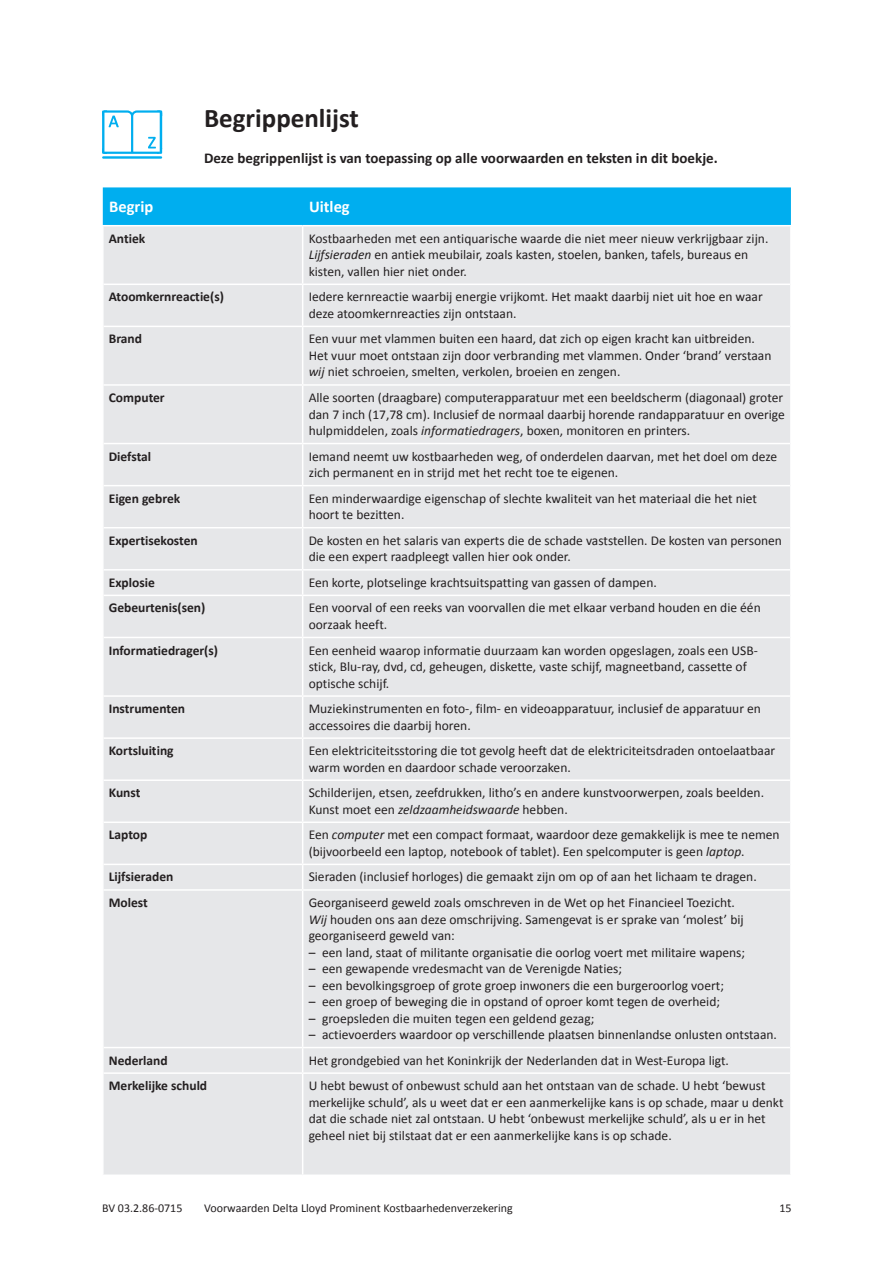
<style>
.page{position:relative;width:893px;height:1263px;background:#fff}
.page>*{position:absolute;margin:0;border:0;box-sizing:border-box;transform-origin:0 0}
._04_kop_-_18_pt{font:700 27px "Calibri";color:#231f20}
.Tabel_kop{font:700 16.5px "Calibri";color:#fff}
._03_intro{font:700 15px "Calibri";color:#231f20}
.Tabel_regular{font:13.5px/16.5px "Calibri";color:#231f20}
.Tabel_bold{font:700 13.5px "Calibri";color:#231f20}
.t1{font:12px "Calibri";color:#231f20}
.s1{font-style:italic}
</style>
<div class="page">
<div style="left:103px;top:187px;width:688px;height:38px;background:#00aeef"></div>
<div style="left:104px;top:226px;width:686px;height:948px;background:#e6e7e9"></div>
<hr style="left:104px;top:284px;width:199px;height:1px;background:#fff">
<hr style="left:303px;top:284px;width:487px;height:1px;background:#fff">
<hr style="left:104px;top:326px;width:199px;height:1px;background:#fff">
<hr style="left:303px;top:326px;width:487px;height:1px;background:#fff">
<hr style="left:104px;top:384px;width:199px;height:2px;background:#fff">
<hr style="left:303px;top:384px;width:487px;height:2px;background:#fff">
<hr style="left:104px;top:443px;width:199px;height:1px;background:#fff">
<hr style="left:303px;top:443px;width:487px;height:1px;background:#fff">
<hr style="left:104px;top:485px;width:199px;height:1px;background:#fff">
<hr style="left:303px;top:485px;width:487px;height:1px;background:#fff">
<hr style="left:104px;top:527px;width:199px;height:1px;background:#fff">
<hr style="left:303px;top:527px;width:487px;height:1px;background:#fff">
<hr style="left:104px;top:569px;width:199px;height:1px;background:#fff">
<hr style="left:303px;top:569px;width:487px;height:1px;background:#fff">
<hr style="left:104px;top:595px;width:199px;height:1px;background:#fff">
<hr style="left:303px;top:595px;width:487px;height:1px;background:#fff">
<hr style="left:104px;top:637px;width:199px;height:1px;background:#fff">
<hr style="left:303px;top:637px;width:487px;height:1px;background:#fff">
<hr style="left:104px;top:695px;width:199px;height:2px;background:#fff">
<hr style="left:303px;top:695px;width:487px;height:2px;background:#fff">
<hr style="left:104px;top:737px;width:199px;height:2px;background:#fff">
<hr style="left:303px;top:737px;width:487px;height:2px;background:#fff">
<hr style="left:104px;top:779px;width:199px;height:2px;background:#fff">
<hr style="left:303px;top:779px;width:487px;height:2px;background:#fff">
<hr style="left:104px;top:821px;width:199px;height:2px;background:#fff">
<hr style="left:303px;top:821px;width:487px;height:2px;background:#fff">
<hr style="left:104px;top:864px;width:199px;height:1px;background:#fff">
<hr style="left:303px;top:864px;width:487px;height:1px;background:#fff">
<hr style="left:104px;top:889px;width:199px;height:2px;background:#fff">
<hr style="left:303px;top:889px;width:487px;height:2px;background:#fff">
<hr style="left:104px;top:1047px;width:199px;height:1px;background:#fff">
<hr style="left:303px;top:1047px;width:487px;height:1px;background:#fff">
<hr style="left:104px;top:1072px;width:199px;height:2px;background:#fff">
<hr style="left:303px;top:1072px;width:487px;height:2px;background:#fff">
<hr style="left:302px;top:226px;width:1px;height:58px;background:#fff">
<hr style="left:302px;top:285px;width:1px;height:41px;background:#fff">
<hr style="left:302px;top:327px;width:1px;height:57px;background:#fff">
<hr style="left:302px;top:386px;width:1px;height:57px;background:#fff">
<hr style="left:302px;top:444px;width:1px;height:41px;background:#fff">
<hr style="left:302px;top:486px;width:1px;height:41px;background:#fff">
<hr style="left:302px;top:528px;width:1px;height:41px;background:#fff">
<svg style="left:302px;top:570px;width:1px;height:25px"></svg>
<hr style="left:302px;top:596px;width:1px;height:41px;background:#fff">
<hr style="left:302px;top:638px;width:1px;height:57px;background:#fff">
<hr style="left:302px;top:697px;width:1px;height:40px;background:#fff">
<hr style="left:302px;top:739px;width:1px;height:40px;background:#fff">
<hr style="left:302px;top:781px;width:1px;height:40px;background:#fff">
<hr style="left:302px;top:823px;width:1px;height:41px;background:#fff">
<svg style="left:302px;top:865px;width:1px;height:24px"></svg>
<hr style="left:302px;top:891px;width:1px;height:156px;background:#fff">
<svg style="left:302px;top:1048px;width:1px;height:24px"></svg>
<hr style="left:302px;top:1074px;width:1px;height:100px;background:#fff">
<hr style="left:102px;top:156px;width:60px;height:3px;background:#00aeef">
<svg style="left:102px;top:110px;width:60px;height:44px"></svg>
<p class="_04_kop_-_18_pt" style="left:204px;top:101px;width:156px">Begrippenlijst</p>
<p class="_03_intro" style="left:204px;top:149px;width:515px">Deze begrippenlijst is van toepassing op alle voorwaarden en teksten in dit boekje.</p>
<p class="Tabel_kop" style="left:109px;top:196px;width:46px">Begrip</p>
<p class="Tabel_kop" style="left:309px;top:196px;width:42px">Uitleg</p>
<p class="Tabel_bold" style="left:109px;top:230px;width:38px">Antiek</p>
<p class="Tabel_regular" style="left:309px;top:230px;width:461px">Kostbaarheden met een antiquarische waarde die niet meer nieuw verkrijgbaar zijn.<br><span class="s1">Lijfsieraden</span> en antiek meubilair, zoals kasten, stoelen, banken, tafels, bureaus en kisten, vallen hier niet onder.</p>
<p class="Tabel_bold" style="left:109px;top:288px;width:117px">Atoomkernreactie(s)</p>
<p class="Tabel_regular" style="left:309px;top:289px;width:456px">Iedere kernreactie waarbij energie vrijkomt. Het maakt daarbij niet uit hoe en waar deze atoomkernreacties zijn ontstaan.</p>
<p class="Tabel_bold" style="left:109px;top:330px;width:35px">Brand</p>
<p class="Tabel_regular" style="left:309px;top:331px;width:464px">Een vuur met vlammen buiten een haard, dat zich op eigen kracht kan uitbreiden.<br>Het vuur moet ontstaan zijn door verbranding met vlammen. Onder ‘brand’ verstaan <span class="s1">wij</span> niet schroeien, smelten, verkolen, broeien en zengen.</p>
<p class="Tabel_bold" style="left:109px;top:389px;width:57px">Computer</p>
<p class="Tabel_regular" style="left:309px;top:389px;width:478px">Alle soorten (draagbare) computerapparatuur met een beeldscherm (diagonaal) groter dan 7 inch (17,78 cm). Inclusief de normaal daarbij horende randapparatuur en overige hulpmiddelen, zoals <span class="s1">informatiedragers</span>, boxen, monitoren en printers.</p>
<p class="Tabel_bold" style="left:109px;top:447px;width:44px">Diefstal</p>
<p class="Tabel_regular" style="left:309px;top:448px;width:470px">Iemand neemt uw kostbaarheden weg, of onderdelen daarvan, met het doel om deze zich permanent en in strijd met het recht toe te eigenen.</p>
<p class="Tabel_bold" style="left:109px;top:490px;width:73px">Eigen gebrek</p>
<p class="Tabel_regular" style="left:309px;top:490px;width:450px">Een minderwaardige eigenschap of slechte kwaliteit van het materiaal die het niet hoort te bezitten.</p>
<p class="Tabel_bold" style="left:109px;top:532px;width:90px">Expertisekosten</p>
<p class="Tabel_regular" style="left:309px;top:532px;width:475px">De kosten en het salaris van experts die de schade vaststellen. De kosten van personen die een expert raadpleegt vallen hier ook onder.</p>
<p class="Tabel_bold" style="left:109px;top:574px;width:48px">Explosie</p>
<p class="Tabel_regular" style="left:309px;top:574px;width:350px">Een korte, plotselinge krachtsuitspatting van gassen of dampen.</p>
<p class="Tabel_bold" style="left:109px;top:599px;width:98px">Gebeurtenis(sen)</p>
<p class="Tabel_regular" style="left:309px;top:600px;width:454px">Een voorval of een reeks van voorvallen die met elkaar verband houden en die één oorzaak heeft.</p>
<p class="Tabel_bold" style="left:109px;top:641px;width:111px">Informatiedrager(s)</p>
<p class="Tabel_regular" style="left:309px;top:642px;width:451px">Een eenheid waarop informatie duurzaam kan worden opgeslagen, zoals een USB&shy;stick, Blu-ray, dvd, cd, geheugen, diskette, vaste schijf, magneetband, cassette of optische schijf.</p>
<p class="Tabel_bold" style="left:109px;top:700px;width:78px">Instrumenten</p>
<p class="Tabel_regular" style="left:309px;top:700px;width:454px">Muziekinstrumenten en foto-, film- en videoapparatuur, inclusief de apparatuur en accessoires die daarbij horen.</p>
<p class="Tabel_bold" style="left:109px;top:742px;width:66px">Kortsluiting</p>
<p class="Tabel_regular" style="left:309px;top:742px;width:468px">Een elektriciteitsstoring die tot gevolg heeft dat de elektriciteitsdraden ontoelaatbaar warm worden en daardoor schade veroorzaken.</p>
<p class="Tabel_bold" style="left:109px;top:784px;width:33px">Kunst</p>
<p class="Tabel_regular" style="left:309px;top:785px;width:457px">Schilderijen, etsen, zeefdrukken, litho’s en andere kunstvoorwerpen, zoals beelden.<br>Kunst moet een <span class="s1">zeldzaamheidswaarde</span> hebben.</p>
<p class="Tabel_bold" style="left:109px;top:826px;width:40px">Laptop</p>
<p class="Tabel_regular" style="left:309px;top:827px;width:472px">Een <span class="s1">computer</span> met een compact formaat, waardoor deze gemakkelijk is mee te nemen (bijvoorbeeld een laptop, notebook of tablet). Een spelcomputer is geen <span class="s1">laptop</span>.</p>
<p class="Tabel_bold" style="left:109px;top:868px;width:66px">Lijfsieraden</p>
<p class="Tabel_regular" style="left:309px;top:869px;width:450px">Sieraden (inclusief horloges) die gemaakt zijn om op of aan het lichaam te dragen.</p>
<p class="Tabel_bold" style="left:109px;top:894px;width:41px">Molest</p>
<p class="Tabel_regular" style="left:309px;top:894px;width:437px">Georganiseerd geweld zoals omschreven in de Wet op het Financieel Toezicht.<br><span class="s1">Wij</span> houden ons aan deze omschrijving. Samengevat is er sprake van ‘molest’ bij georganiseerd geweld van:</p>
<p class="Tabel_regular" style="left:309px;top:944px;width:438px">– een land, staat of militante organisatie die oorlog voert met militaire wapens;</p>
<p class="Tabel_regular" style="left:309px;top:960px;width:315px">– een gewapende vredesmacht van de Verenigde Naties;</p>
<p class="Tabel_regular" style="left:309px;top:977px;width:417px">– een bevolkingsgroep of grote groep inwoners die een burgeroorlog voert;</p>
<p class="Tabel_regular" style="left:309px;top:993px;width:413px">– een groep of beweging die in opstand of oproer komt tegen de overheid;</p>
<p class="Tabel_regular" style="left:309px;top:1010px;width:287px">– groepsleden die muiten tegen een geldend gezag;</p>
<p class="Tabel_regular" style="left:309px;top:1026px;width:470px">– actievoerders waardoor op verschillende plaatsen binnenlandse onlusten ontstaan.</p>
<p class="Tabel_bold" style="left:109px;top:1051px;width:61px">Nederland</p>
<p class="Tabel_regular" style="left:309px;top:1052px;width:422px">Het grondgebied van het Koninkrijk der Nederlanden dat in West-Europa ligt.</p>
<p class="Tabel_bold" style="left:109px;top:1077px;width:100px">Merkelijke schuld</p>
<p class="Tabel_regular" style="left:309px;top:1077px;width:476px">U hebt bewust of onbewust schuld aan het ontstaan van de schade. U hebt ‘bewust merkelijke schuld’, als u weet dat er een aanmerkelijke kans is op schade, maar u denkt dat die schade niet zal ontstaan. U hebt ‘onbewust merkelijke schuld’, als u er in het geheel niet bij stilstaat dat er een aanmerkelijke kans is op schade.</p>
<p class="t1" style="left:102px;top:1200px;width:82px">BV 03.2.86-0715</p>
<p class="t1" style="left:204px;top:1200px;width:310px">Voorwaarden Delta Lloyd Prominent Kostbaarhedenverzekering</p>
<p class="t1" style="left:779px;top:1200px;width:14px">15</p>
</div>
